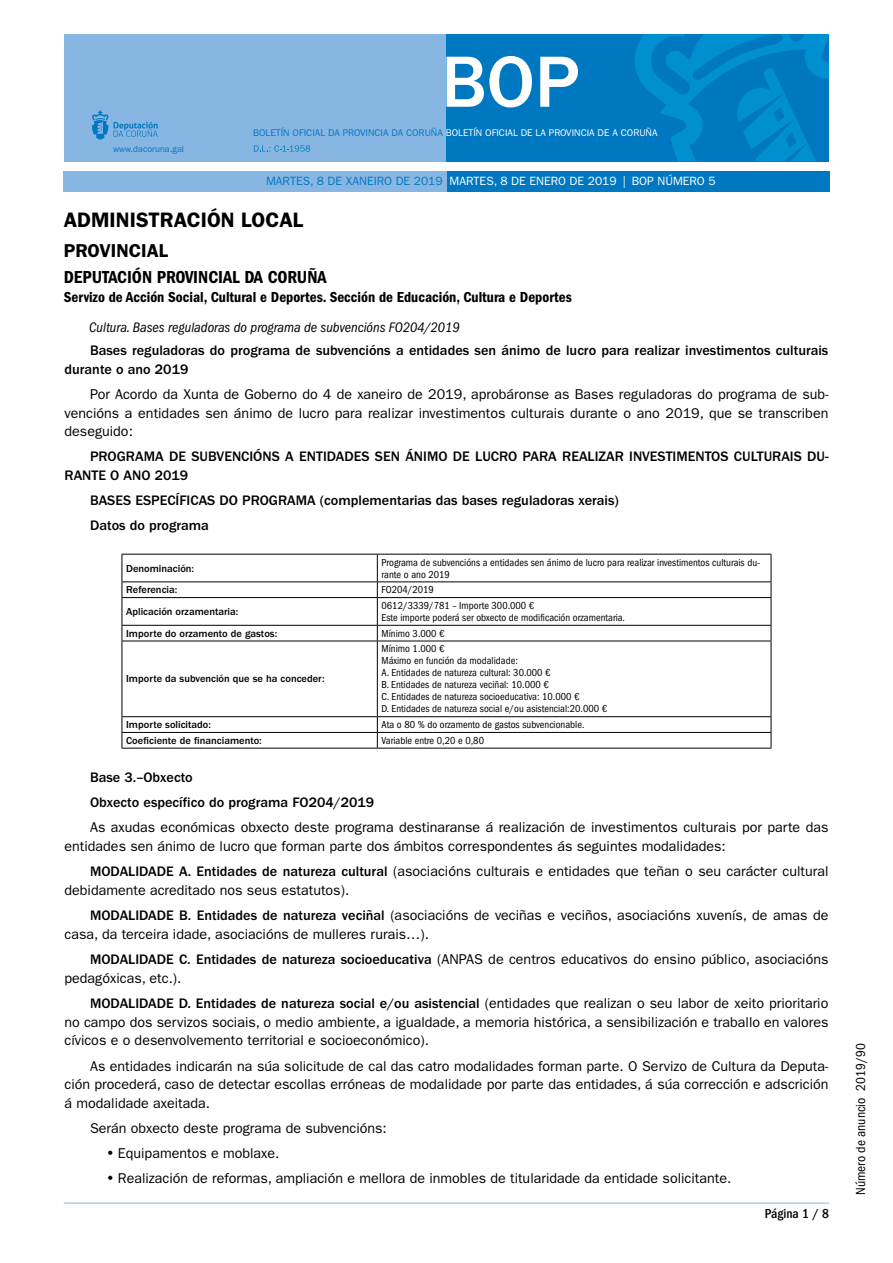
<style>
.page{position:relative;width:893px;height:1263px;background:#fff}
.page>*{position:absolute;margin:0;border:0;box-sizing:border-box;transform-origin:0 0}
.t1{font:500 75px "ITC Franklin Gothic Std";color:#fff}
.t2{font:600 21px "ITC Franklin Gothic Std";color:#000}
.t3{font:600 18.75px "ITC Franklin Gothic Std";color:#000}
.t4{font:18px "ITC Franklin Gothic Std Dm Cd";color:#000}
.t5{font:15px "ITC Franklin Gothic Std Dm Cd";color:#000}
.t6{font:14.25px/18.8px "ITC Franklin Gothic Std";color:#000}
.t7{font:500 14.25px/18.8px "ITC Franklin Gothic Std";color:#000}
.t8{font:italic condensed 14.25px "ITC Franklin Gothic Std";color:#000}
.t9{font:condensed 13.5px "ITC Franklin Gothic Std";color:#000}
.t10{font:500 condensed 13.5px "ITC Franklin Gothic Std";color:#000}
.t11{font:12px "ITC Franklin Gothic Std";color:#fff}
.t12{font:condensed 10.5px/12px "ITC Franklin Gothic Std";color:#000}
.t13{font:500 10.5px "ITC Franklin Gothic Std";color:#000}
.t14{font:9.75px "ITC Franklin Gothic Std";color:#fff}
.t15{font:9px "ITC Franklin Gothic Std";color:#0078c1}
.s1{color:#0078c1}
.s2{font-weight:500}
</style>
<div class="page">
<div style="left:64px;top:34px;width:382px;height:128px;background:#88b6e3"></div>
<div style="left:446px;top:34px;width:383px;height:128px;background:#0078c1"></div>
<svg style="left:254px;top:145px;width:56px;height:7px"></svg>
<svg style="left:92px;top:110px;width:66px;height:30px"></svg>
<svg style="left:635px;top:34px;width:194px;height:128px"></svg>
<div style="left:446px;top:171px;width:383px;height:20px;background:#0078c1"></div>
<div style="left:64px;top:171px;width:383px;height:20px;background:#88b6e3"></div>
<hr style="left:64px;top:1203px;width:765px;height:1px;background:#88b6e3">
<hr style="left:122px;top:554px;width:255px;height:1px;background:#000">
<hr style="left:377px;top:554px;width:394px;height:1px;background:#000">
<hr style="left:122px;top:581px;width:255px;height:1px;background:#000">
<hr style="left:377px;top:581px;width:394px;height:1px;background:#000">
<hr style="left:122px;top:597px;width:255px;height:1px;background:#000">
<hr style="left:377px;top:597px;width:394px;height:1px;background:#000">
<hr style="left:122px;top:625px;width:255px;height:1px;background:#000">
<svg style="left:122px;top:554px;width:1px;height:87px"></svg>
<hr style="left:377px;top:625px;width:394px;height:1px;background:#000">
<svg style="left:377px;top:554px;width:1px;height:87px"></svg>
<svg style="left:771px;top:554px;width:1px;height:87px"></svg>
<hr style="left:122px;top:641px;width:255px;height:1px;background:#000">
<hr style="left:122px;top:641px;width:1px;height:75px;background:#000">
<hr style="left:377px;top:641px;width:394px;height:1px;background:#000">
<hr style="left:377px;top:641px;width:1px;height:75px;background:#000">
<hr style="left:771px;top:641px;width:1px;height:75px;background:#000">
<hr style="left:122px;top:716px;width:255px;height:1px;background:#000">
<hr style="left:377px;top:716px;width:394px;height:1px;background:#000">
<hr style="left:122px;top:732px;width:255px;height:1px;background:#000">
<svg style="left:122px;top:717px;width:1px;height:31px"></svg>
<hr style="left:377px;top:732px;width:394px;height:1px;background:#000">
<svg style="left:377px;top:717px;width:1px;height:31px"></svg>
<svg style="left:771px;top:717px;width:1px;height:31px"></svg>
<hr style="left:122px;top:748px;width:255px;height:1px;background:#000">
<hr style="left:377px;top:748px;width:394px;height:1px;background:#000">
<p class="t15" style="left:113px;top:143px;width:72px">www.dacoruna.gal</p>
<h1 class="t1" style="left:441px;top:40px;width:140px">BOP</h1>
<p class="t14" style="left:253px;top:127px;width:406px"><span class="s1">BOLETÍN OFICIAL DA PROVINCIA DA CORUÑA</span> BOLETÍN OFICIAL DE LA PROVINCIA DE A CORUÑA</p>
<p class="t11" style="left:266px;top:174px;width:451px"><span class="s1">MARTES, 8 DE XANEIRO DE 2019</span> MARTES, 8 DE ENERO DE 2019 | BOP NÚMERO 5</p>
<h2 class="t2" style="left:64px;top:207px;width:229px">ADMINISTRACIÓN LOCAL</h2>
<h3 class="t3" style="left:64px;top:239px;width:95px">PROVINCIAL</h3>
<p class="t4" style="left:64px;top:267px;width:264px">Deputación Provincial da Coruña</p>
<p class="t5" style="left:64px;top:289px;width:510px">Servizo de Acción Social, Cultural e Deportes. Sección de Educación, Cultura e Deportes</p>
<p class="t8" style="left:89px;top:319px;width:372px">Cultura. Bases reguladoras do programa de subvencións FO204/2019</p>
<p class="t7" style="left:65px;top:341px;width:765px;text-indent:26px">Bases reguladoras do programa de subvencións a entidades sen ánimo de lucro para realizar investimentos culturais durante o ano 2019</p>
<p class="t6" style="left:65px;top:385px;width:765px;text-align:justify;text-indent:26px">Por Acordo da Xunta de Goberno do 4 de xaneiro de 2019, aprobáronse as Bases reguladoras do programa de sub&shy;vencións a entidades sen ánimo de lucro para realizar investimentos culturais durante o ano 2019, que se transcriben deseguido:</p>
<p class="t7" style="left:65px;top:447px;width:765px;text-indent:26px">PROGRAMA DE SUBVENCIÓNS A ENTIDADES SEN ÁNIMO DE LUCRO PARA REALIZAR INVESTIMENTOS CULTURAIS DU-<br>RANTE O ANO 2019</p>
<p class="t7" style="left:90px;top:488px;width:530px;line-height:25px">BASES ESPECÍFICAS DO PROGRAMA (complementarias das bases reguladoras xerais)<br>Datos do programa</p>
<p class="t13" style="left:126px;top:562px;width:69px">Denominación:</p>
<p class="t12" style="left:382px;top:556px;width:380px">Programa de subvencións a entidades sen ánimo de lucro para realizar investimentos culturais du&shy;rante o ano 2019</p>
<p class="t13" style="left:126px;top:584px;width:53px">Referencia:</p>
<p class="t12" style="left:382px;top:584px;width:54px">FO204/2019</p>
<p class="t13" style="left:126px;top:606px;width:114px">Aplicación orzamentaria:</p>
<p class="t12" style="left:382px;top:600px;width:245px">0612/3339/781 – Importe 300.000 €<br>Este importe poderá ser obxecto de modificación orzamentaria.</p>
<p class="t13" style="left:126px;top:627px;width:153px">Importe do orzamento de gastos:</p>
<p class="t12" style="left:382px;top:627px;width:65px">Mínimo 3.000 €</p>
<p class="t13" style="left:126px;top:673px;width:200px">Importe da subvención que se ha conceder:</p>
<p class="t12" style="left:382px;top:643px;width:227px">Mínimo 1.000 €<br>Máximo en función da modalidade:<br>A. Entidades de natureza cultural: 30.000 €<br>B. Entidades de natureza veciñal: 10.000 €<br>C. Entidades de natureza socioeducativa: 10.000 €<br>D. Entidades de natureza social e/ou asistencial:20.000 €</p>
<p class="t13" style="left:126px;top:719px;width:86px">Importe solicitado:</p>
<p class="t12" style="left:382px;top:719px;width:204px">Ata o 80 % do orzamento de gastos subvencionable.</p>
<p class="t13" style="left:126px;top:734px;width:137px">Coeficiente de financiamento:</p>
<p class="t12" style="left:382px;top:734px;width:104px">Variable entre 0,20 e 0,80</p>
<p class="t7" style="left:90px;top:765px;width:286px;line-height:25px">Base 3.–Obxecto<br>Obxecto específico do programa FO204/2019</p>
<p class="t6" style="left:65px;top:818px;width:765px;text-indent:26px">As axudas económicas obxecto deste programa destinaranse á realización de investimentos culturais por parte das entidades sen ánimo de lucro que forman parte dos ámbitos correspondentes ás seguintes modalidades:</p>
<p class="t6" style="left:65px;top:862px;width:765px;text-indent:26px"><span class="s2">MODALIDADE A. Entidades de natureza cultural</span> (asociacións culturais e entidades que teñan o seu carácter cultural debidamente acreditado nos seus estatutos).</p>
<p class="t6" style="left:65px;top:906px;width:765px;text-indent:26px"><span class="s2">MODALIDADE B. Entidades de natureza veciñal</span> (asociacións de veciñas e veciños, asociacións xuvenís, de amas de casa, da terceira idade, asociacións de mulleres rurais…).</p>
<p class="t6" style="left:65px;top:950px;width:765px;text-indent:26px"><span class="s2">MODALIDADE C. Entidades de natureza socioeducativa</span> (ANPAS de centros educativos do ensino público, asociacións pedagóxicas, etc.).</p>
<p class="t6" style="left:65px;top:994px;width:765px;text-align:justify;text-indent:26px"><span class="s2">MODALIDADE D. Entidades de natureza social e/ou asistencial</span> (entidades que realizan o seu labor de xeito prioritario no campo dos servizos sociais, o medio ambiente, a igualdade, a memoria histórica, a sensibilización e traballo en valores cívicos e o desenvolvemento territorial e socioeconómico).</p>
<p class="t6" style="left:65px;top:1056px;width:765px;text-align:justify;text-indent:26px">As entidades indicarán na súa solicitude de cal das catro modalidades forman parte. O Servizo de Cultura da Deputa&shy;ción procederá, caso de detectar escollas erróneas de modalidade por parte das entidades, á súa corrección e adscrición á modalidade axeitada.</p>
<p class="t6" style="left:90px;top:1119px;width:298px">Serán obxecto deste programa de subvencións:</p>
<p class="t6" style="left:107px;top:1144px;width:174px">• Equipamentos e moblaxe.</p>
<p class="t6" style="left:107px;top:1169px;width:626px">• Realización de reformas, ampliación e mellora de inmobles de titularidade da entidade solicitante.</p>
<p class="t10" style="left:765px;top:1206px;width:66px">Página 1 / 8</p>
<p class="t9" style="left:853px;top:1195px;width:153px;rotate:-90deg">Número de anuncio 2019/90</p>
</div>
